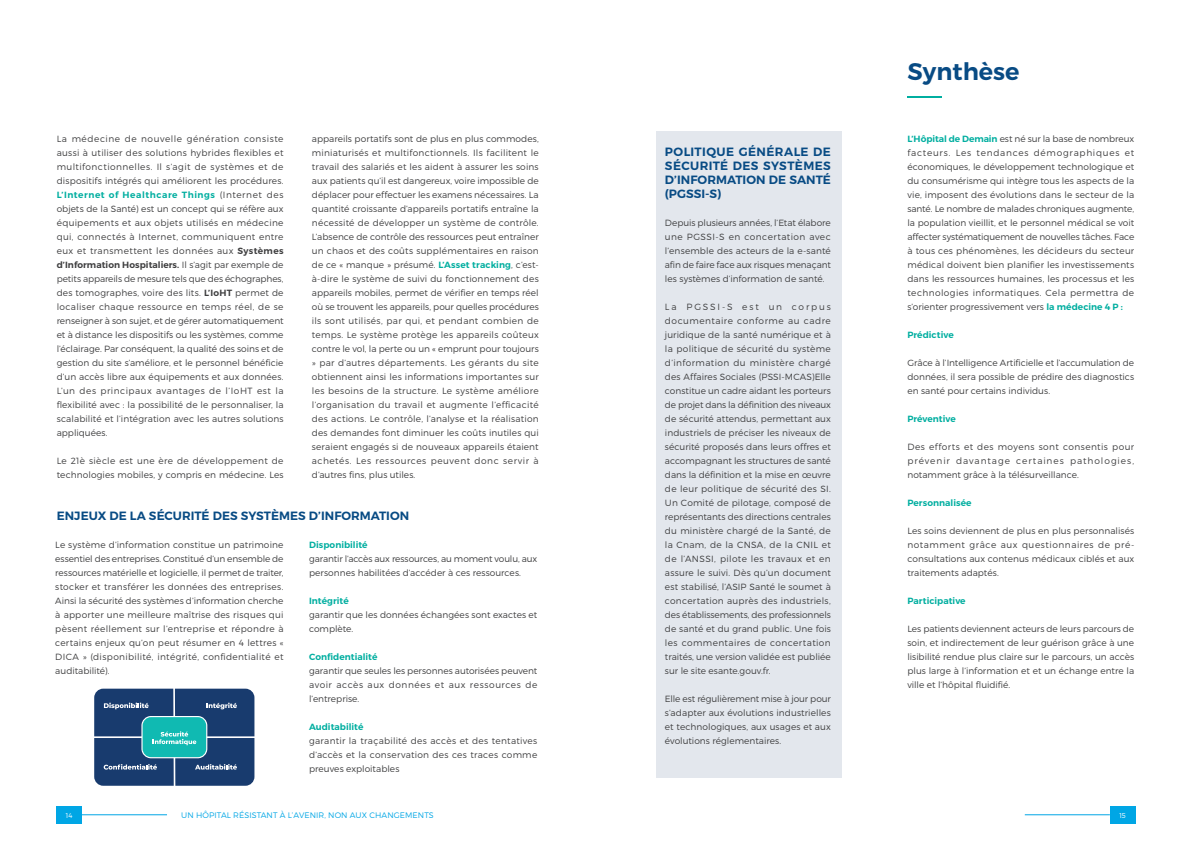
<style>
.page{position:relative;width:1191px;height:842px;background:#fff}
.page>*{position:absolute;margin:0;border:0;box-sizing:border-box;transform-origin:0 0}
.t1{font:600 24px "Montserrat";color:#084b84}
.t2{font:600 12px/14px "Montserrat";letter-spacing:.005em;color:#084b84;text-align:justify}
.t3{font:300 9px/14px "Montserrat";letter-spacing:.005em;color:#3e3e3f;text-align:justify}
.t4{font:600 9px "Montserrat";color:#00aea0}
.t5{font:300 9px/14px "Montserrat";letter-spacing:.025em;color:#3e3e3f}
.t6{font:300 8px "Montserrat";letter-spacing:.01em;color:#00a6e5}
.t7{font:300 7px "Montserrat";color:#fff}
.s1{font-weight:600;color:#00aea0}
.s2{font-weight:600}
</style>
<div class="page">
<hr style="left:907px;top:96px;width:35px;height:2px;background:#00aea0">
<div style="left:656px;top:131px;width:186px;height:646px;background:#e3e7ed"></div>
<div style="left:94px;top:689px;width:160px;height:97px;background:#183b6e;border-radius:9px"></div>
<hr style="left:94px;top:736px;width:161px;height:2px;background:#fff">
<svg style="left:104px;top:688px;width:133px;height:98px"></svg>
<div style="left:1109px;top:806px;width:26px;height:17px;background:#00a6e5"></div>
<div style="left:56px;top:806px;width:26px;height:17px;background:#00a6e5"></div>
<hr style="left:1024px;top:814px;width:85px;height:1px;background:#00a6e5">
<hr style="left:82px;top:814px;width:85px;height:1px;background:#00a6e5">
<h1 class="t1" style="left:907px;top:57px;width:114px">Synthèse</h1>
<p class="t3" style="left:312px;top:131px;width:228px">appareils portatifs sont de plus en plus commodes, miniaturisés et multifonctionnels. Ils facilitent le travail des salariés et les aident à assurer les soins aux patients qu’il est dangereux, voire impossible de déplacer pour effectuer les examens nécessaires. La quantité croissante d’appareils portatifs entraîne la nécessité de développer un système de contrôle.<br>L’absence de contrôle des ressources peut entraîner un chaos et des coûts supplémentaires en raison de ce « manque » présumé. <span class="s1">L’Asset tracking</span>, c’est&shy;à-dire le système de suivi du fonctionnement des appareils mobiles, permet de vérifier en temps réel où se trouvent les appareils, pour quelles procédures ils sont utilisés, par qui, et pendant combien de temps. Le système protège les appareils coûteux contre le vol, la perte ou un « emprunt pour toujours » par d’autres départements. Les gérants du site obtiennent ainsi les informations importantes sur les besoins de la structure. Le système améliore l’organisation du travail et augmente l’efficacité des actions. Le contrôle, l’analyse et la réalisation des demandes font diminuer les coûts inutiles qui seraient engagés si de nouveaux appareils étaient achetés. Les ressources peuvent donc servir à d’autres fins, plus utiles.</p>
<p class="t3" style="left:907px;top:132px;width:228px"><span class="s1">L’Hôpital de Demain</span> est né sur la base de nombreux facteurs. Les tendances démographiques et économiques, le développement technologique et du consumérisme qui intègre tous les aspects de la vie, imposent des évolutions dans le secteur de la santé. Le nombre de malades chroniques augmente, la population vieillit, et le personnel médical se voit affecter systématiquement de nouvelles tâches. Face à tous ces phénomènes, les décideurs du secteur médical doivent bien planifier les investissements dans les ressources humaines, les processus et les technologies informatiques. Cela permettra de s’orienter progressivement vers <span class="s1">la médecine 4 P :</span></p>
<p class="t3" style="left:57px;top:131px;width:228px">La médecine de nouvelle génération consiste aussi à utiliser des solutions hybrides flexibles et multifonctionnelles. Il s’agit de systèmes et de dispositifs intégrés qui améliorent les procédures.<br><span class="s1">L’Internet of Healthcare Things</span> (Internet des objets de la Santé) est un concept qui se réfère aux équipements et aux objets utilisés en médecine qui, connectés à Internet, communiquent entre eux et transmettent les données aux <span class="s2">Systèmes d’Information Hospitaliers.</span> Il s’agit par exemple de petits appareils de mesure tels que des échographes, des tomographes, voire des lits. <span class="s2">L’IoHT</span> permet de localiser chaque ressource en temps réel, de se renseigner à son sujet, et de gérer automatiquement et à distance les dispositifs ou les systèmes, comme l’éclairage. Par conséquent, la qualité des soins et de gestion du site s’améliore, et le personnel bénéficie d’un accès libre aux équipements et aux données.<br>L’un des principaux avantages de l’IoHT est la flexibilité avec : la possibilité de le personnaliser, la scalabilité et l’intégration avec les autres solutions appliquées.</p>
<p class="t5" style="left:57px;top:453px;width:228px">Le 21è siècle est une ère de développement de technologies mobiles, y compris en médecine. Les</p>
<h2 class="t2" style="left:665px;top:145px;width:167px">POLITIQUE GÉNÉRALE DE SÉCURITÉ DES SYSTÈMES D’INFORMATION DE SANTÉ (PGSSI-S)</h2>
<p class="t3" style="left:665px;top:215px;width:167px">Depuis plusieurs années, l’Etat élabore une PGSSI-S en concertation avec l’ensemble des acteurs de la e-santé afin de faire face aux risques menaçant les systèmes d’information de santé.</p>
<p class="t3" style="left:665px;top:299px;width:167px">La PGSSI-S est un corpus documentaire conforme au cadre juridique de la santé numérique et à la politique de sécurité du système d’information du ministère chargé des Affaires Sociales (PSSI-MCAS)Elle constitue un cadre aidant les porteurs de projet dans la définition des niveaux de sécurité attendus, permettant aux industriels de préciser les niveaux de sécurité proposés dans leurs offres et accompagnant les structures de santé dans la définition et la mise en œuvre de leur politique de sécurité des SI.<br>Un Comité de pilotage, composé de représentants des directions centrales du ministère chargé de la Santé, de la Cnam, de la CNSA, de la CNIL et de l’ANSSI, pilote les travaux et en assure le suivi. Dès qu’un document est stabilisé, l’ASIP Santé le soumet à concertation auprès des industriels, des établissements, des professionnels de santé et du grand public. Une fois les commentaires de concertation traités, une version validée est publiée sur le site esante.gouv.fr.</p>
<p class="t3" style="left:665px;top:692px;width:167px">Elle est régulièrement mise à jour pour s’adapter aux évolutions industrielles et technologiques, aux usages et aux évolutions réglementaires.</p>
<p class="t4" style="left:907px;top:329px;width:48px">Prédictive</p>
<p class="t3" style="left:907px;top:356px;width:228px">Grâce à l’Intelligence Artificielle et l’accumulation de données, il sera possible de prédire des diagnostics en santé pour certains individus.</p>
<p class="t4" style="left:907px;top:413px;width:50px">Préventive</p>
<p class="t3" style="left:907px;top:440px;width:228px">Des efforts et des moyens sont consentis pour prévenir davantage certaines pathologies, notamment grâce à la télésurveillance.</p>
<p class="t4" style="left:907px;top:497px;width:66px">Personnalisée</p>
<p class="t3" style="left:907px;top:524px;width:228px">Les soins deviennent de plus en plus personnalisés notamment grâce aux questionnaires de pré&shy;consultations aux contenus médicaux ciblés et aux traitements adaptés.</p>
<p class="t4" style="left:907px;top:595px;width:60px">Participative</p>
<p class="t3" style="left:907px;top:622px;width:228px">Les patients deviennent acteurs de leurs parcours de soin, et indirectement de leur guérison grâce à une lisibilité rendue plus claire sur le parcours, un accès plus large à l’information et et un échange entre la ville et l’hôpital fluidifié.</p>
<h2 class="t2" style="left:57px;top:509px;width:354px">ENJEUX DE LA SÉCURITÉ DES SYSTÈMES D’INFORMATION</h2>
<p class="t3" style="left:55px;top:538px;width:230px">Le système d’information constitue un patrimoine essentiel des entreprises. Constitué d’un ensemble de ressources matérielle et logicielle, il permet de traiter, stocker et transférer les données des entreprises.<br>Ainsi la sécurité des systèmes d’information cherche à apporter une meilleure maîtrise des risques qui pèsent réellement sur l’entreprise et répondre à certains enjeux qu’on peut résumer en 4 lettres « DICA » (disponibilité, intégrité, confidentialité et auditabilité).</p>
<p class="t4" style="left:309px;top:539px;width:60px">Disponibilité</p>
<p class="t3" style="left:309px;top:552px;width:230px">garantir l’accès aux ressources, au moment voulu, aux personnes habilitées d’accéder à ces ressources.</p>
<p class="t4" style="left:309px;top:595px;width:41px">Intégrité</p>
<p class="t3" style="left:309px;top:608px;width:230px">garantir que les données échangées sont exactes et complète.</p>
<p class="t4" style="left:309px;top:651px;width:70px">Confidentialité</p>
<p class="t3" style="left:309px;top:664px;width:230px">garantir que seules les personnes autorisées peuvent avoir accès aux données et aux ressources de l’entreprise.</p>
<p class="t4" style="left:309px;top:721px;width:56px">Auditabilité</p>
<p class="t3" style="left:309px;top:734px;width:230px">garantir la traçabilité des accès et des tentatives d’accès et la conservation des ces traces comme preuves exploitables</p>
<p class="t7" style="left:66px;top:811px;width:8px">14</p>
<p class="t6" style="left:181px;top:810px;width:254px">UN HÔPITAL RÉSISTANT À L’AVENIR, NON AUX CHANGEMENTS</p>
<p class="t7" style="left:1119px;top:811px;width:8px">15</p>
</div>
